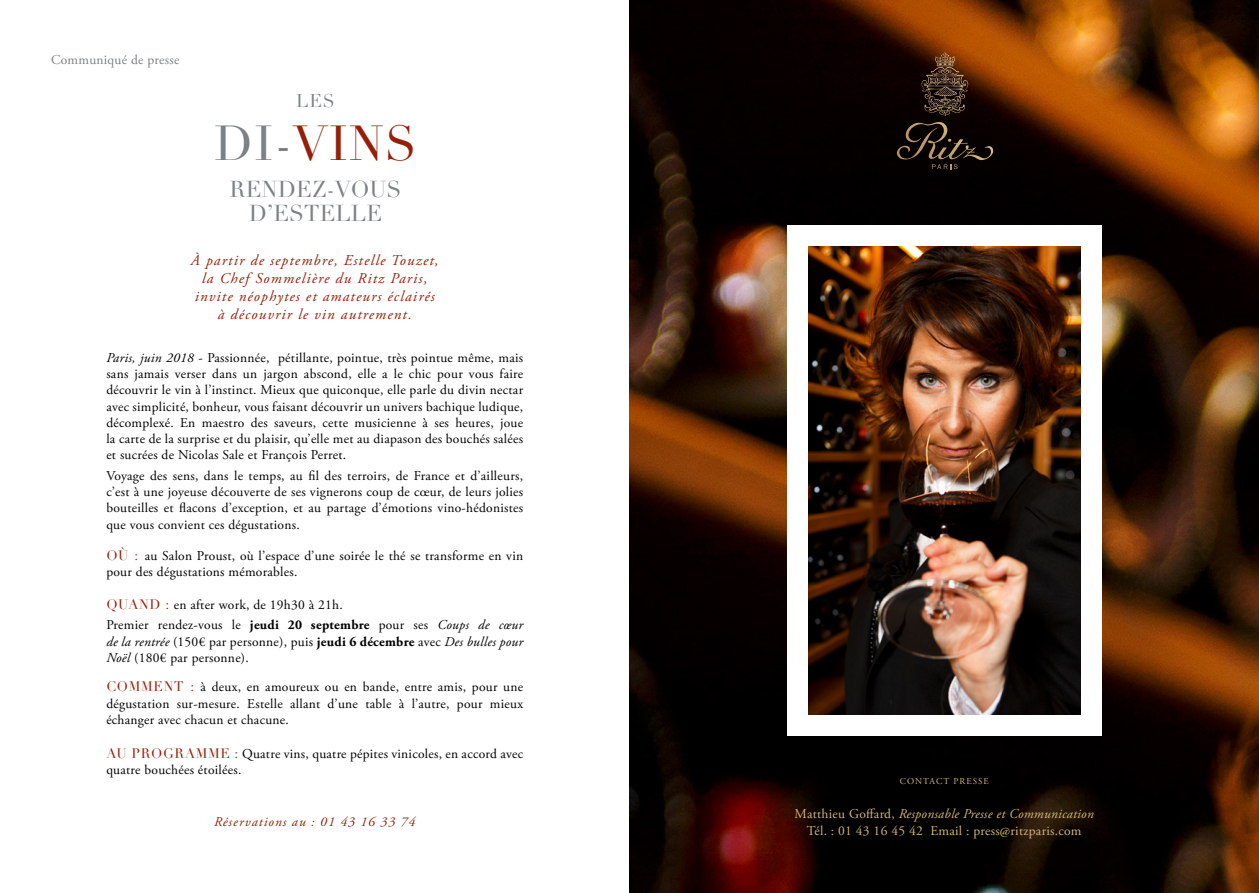
<style>
.page{position:relative;width:1259px;height:893px;background:#fff}
.page>*{position:absolute;margin:0;border:0;box-sizing:border-box;transform-origin:0 0}
.t1{font:48px "Didot";letter-spacing:.025em;color:#971f07}
.t2{font:22.5px/24px "Didot";color:#7c8185;text-align:center}
.t3{font:18px "Didot";color:#7c8185}
.t4{font:italic 15px/18px "Adobe Garamond Pro";letter-spacing:.08em;color:#971f07;text-align:center}
.t5{font:13.5px/16.2px "Adobe Garamond Pro";letter-spacing:.02em;color:#000}
.t6{font:13.5px/16.2px "Adobe Garamond Pro";letter-spacing:.02em;color:#d2b77a;text-align:center}
.t7{font:italic 13.5px "Adobe Garamond Pro";letter-spacing:.08em;color:#971f07}
.t8{font:13.5px "Adobe Garamond Pro";letter-spacing:.02em;color:#7c8185}
.t9{font:9px "Adobe Garamond Pro";letter-spacing:.115em;color:#d2b77a}
.s1{color:#7c8185}
.s2{font-style:italic}
.s3{font-family:"Didot";color:#971f07}
.s4{font-weight:700}
</style>
<div class="page">
<img style="left:629px;top:0;width:630px;height:893px">
<div style="left:787px;top:225px;width:314px;height:511px;background:#fff"></div>
<svg style="left:921px;top:52px;width:32px;height:64px;background:#442d1e"></svg>
<svg style="left:897px;top:122px;width:96px;height:47px;background:#201710"></svg>
<img style="left:808px;top:247px;width:272px;height:467px">
<p class="t8" style="left:51px;top:51px;width:130px">Communiqué de presse</p>
<h3 class="t3" style="left:296px;top:90px;width:40px">LES</h3>
<h1 class="t1" style="left:214px;top:114px;width:204px"><span class="s1">DI-</span>VINS</h1>
<h2 class="t2" style="left:229px;top:178px;width:174px">RENDEZ-VOUS<br>D’ESTELLE</h2>
<p class="t4" style="left:191px;top:252px;width:249px">À partir de septembre, Estelle Touzet, la Chef Sommelière du Ritz Paris, invite néophytes et amateurs éclairés à découvrir le vin autrement.</p>
<p class="t5" style="left:106px;top:350px;width:418px;text-align:justify"><span class="s2">Paris, juin 2018</span> - Passionnée, pétillante, pointue, très pointue même, mais sans jamais verser dans un jargon abscond, elle a le chic pour vous faire découvrir le vin à l’instinct. Mieux que quiconque, elle parle du divin nectar avec simplicité, bonheur, vous faisant découvrir un univers bachique ludique, décomplexé. En maestro des saveurs, cette musicienne à ses heures, joue la carte de la surprise et du plaisir, qu’elle met au diapason des bouchés salées et sucrées de Nicolas Sale et François Perret.</p>
<p class="t5" style="left:106px;top:468px;width:418px;text-align:justify">Voyage des sens, dans le temps, au fil des terroirs, de France et d’ailleurs, c’est à une joyeuse découverte de ses vignerons coup de cœur, de leurs jolies bouteilles et flacons d’exception, et au partage d’émotions vino-hédonistes que vous convient ces dégustations.</p>
<p class="t5" style="left:106px;top:548px;width:418px"><span class="s3">OÙ :</span> au Salon Proust, où l’espace d’une soirée le thé se transforme en vin pour des dégustations mémorables.</p>
<p class="t5" style="left:106px;top:594px;width:418px;line-height:20.7px"><span class="s3">QUAND :</span> en after work, de 19h30 à 21h.<br>Premier rendez-vous le <span class="s4">jeudi 20 septembre</span> pour ses <span class="s2">Coups de cœur</span></p>
<p class="t5" style="left:106px;top:634px;width:418px"><span class="s2">de la rentrée</span> (150€ par personne), puis <span class="s4">jeudi 6 décembre</span> avec <span class="s2">Des bulles pour<br>Noël</span> (180€ par personne).</p>
<p class="t5" style="left:106px;top:680px;width:418px;text-align:justify"><span class="s3">COMMENT :</span> à deux, en amoureux ou en bande, entre amis, pour une dégustation sur-mesure. Estelle allant d’une table à l’autre, pour mieux échanger avec chacun et chacune.</p>
<p class="t5" style="left:106px;top:746px;width:418px"><span class="s3">AU PROGRAMME :</span> Quatre vins, quatre pépites vinicoles, en accord avec quatre bouchées étoilées.</p>
<p class="t7" style="left:214px;top:814px;width:203px">Réservations au : 01 43 16 33 74</p>
<p class="t9" style="left:899px;top:776px;width:91px">CONTACT PRESSE</p>
<p class="t6" style="left:794px;top:807px;width:301px">Matthieu Goffard, <span class="s2">Responsable Presse et Communication<br></span>Tél. : 01 43 16 45 42 Email : press@ritzparis.com</p>
</div>
